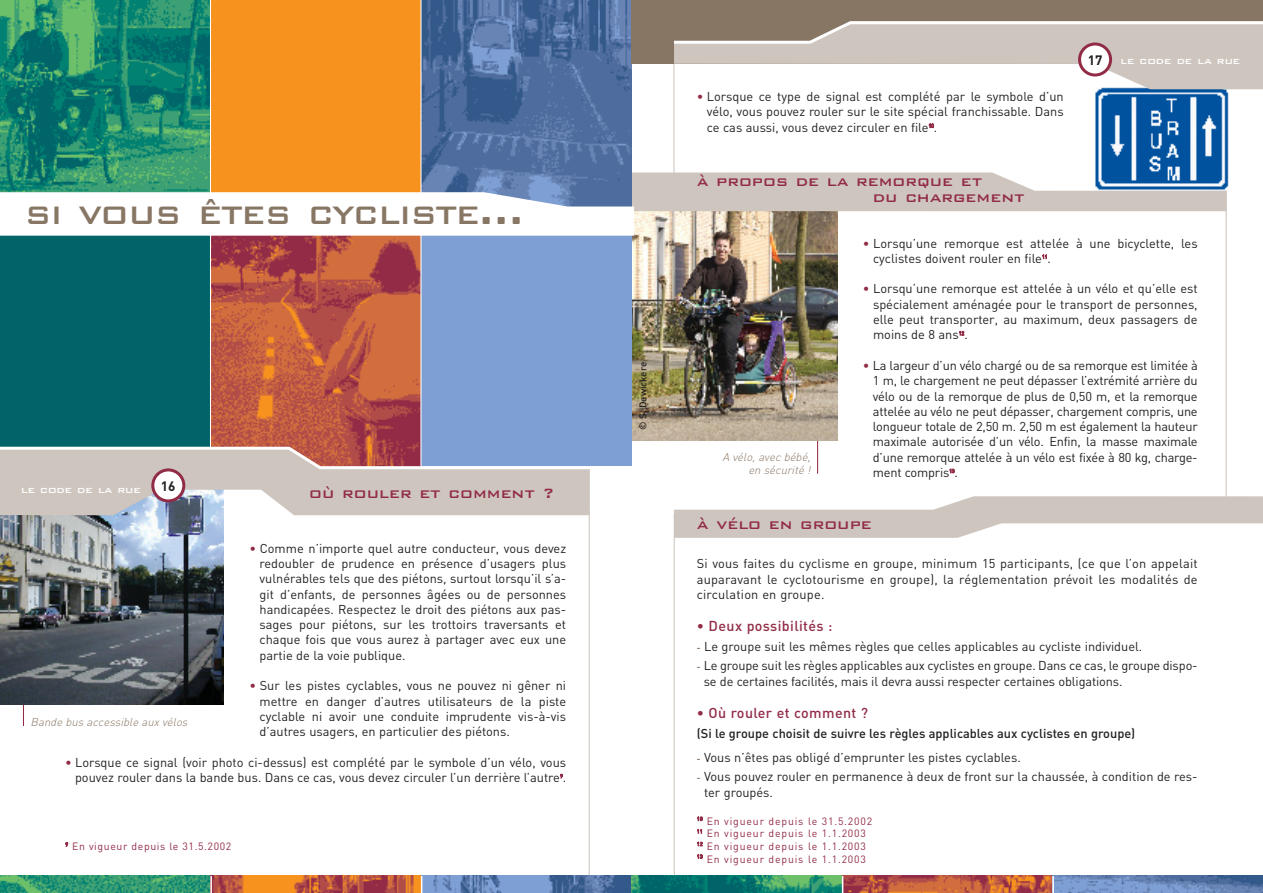
<style>
.page{position:relative;width:1263px;height:893px;background:#fff}
.page>*{position:absolute;margin:0;border:0;box-sizing:border-box;transform-origin:0 0}
.t1{font:500 33.75px "Bank Gothic BT";letter-spacing:-.05em;color:#887665}
.t2{font:500 18px/16.5px "Bank Gothic BT";color:#922c46}
.t3{font:500 14.25px "DIN";letter-spacing:.025em;color:#922c46}
.t4{font:700 13.5px "DIN";color:#231f20}
.t5{font:12.75px/15.3px "DIN";color:#231f20;text-align:justify}
.t6{font:500 12.75px "DIN";color:#231f20}
.t7{font:500 12px "Bank Gothic BT";color:#fff}
.t8{font:italic 300 11.25px/13.5px "DIN";color:#887665;text-align:right}
.t9{font:10.5px/12.6px "DIN";letter-spacing:.08em;color:#922c46}
.t10{font:10.5px "DIN";letter-spacing:.055em;color:#922c46}
.t11{font:500 9.75px "DIN";color:#231f20}
.t12{font:5.25px "DIN";letter-spacing:-.025em;color:#922c46}
.s1{font-size:45px}
.s2{color:#922c46}
.s3{font-weight:700;font-size:9px;color:#887665}
</style>
<div class="page">
<img style="left:1095px;top:89px;width:137px;height:98px">
<hr style="left:674px;top:514px;width:1px;height:372px;background:#cec6be">
<hr style="left:817px;top:434px;width:1px;height:40px;background:#922c46">
<img style="left:631px;top:236px;width:207px;height:204px">
<img style="left:0;top:515px;width:223px;height:190px">
<svg style="left:674px;top:496px;width:589px;height:42px"></svg>
<hr style="left:589px;top:463px;width:1px;height:416px;background:#cec6be">
<hr style="left:673px;top:41px;width:1px;height:139px;background:#cec6be">
<hr style="left:1226px;top:191px;width:1px;height:316px;background:#cec6be">
<img style="left:421px;top:0;width:210px;height:172px">
<img style="left:211px;top:236px;width:209px;height:209px">
<div style="left:0;top:223px;width:210px;height:223px;background:#006469"></div>
<div style="left:421px;top:223px;width:210px;height:243px;background:#7e9fd3"></div>
<img style="left:0;top:0;width:210px;height:172px">
<div style="left:210px;top:0;width:211px;height:223px;background:#f7921e"></div>
<hr style="left:210px;top:0;width:1px;height:473px;background:#fff">
<hr style="left:420px;top:0;width:1px;height:473px;background:#fff">
<svg style="left:0;top:172px;width:1227px;height:64px"></svg>
<svg style="left:23px;top:705px;width:1px;height:21px"></svg>
<div style="left:631px;top:0;width:632px;height:64px;background:#887665"></div>
<svg style="left:0;top:445px;width:632px;height:70px"></svg>
<svg style="left:673px;top:21px;width:590px;height:68px"></svg>
<img style="left:0;top:876px;width:210px;height:17px">
<svg style="left:212px;top:876px;width:209px;height:17px;background:#c86336"></svg>
<svg style="left:422px;top:876px;width:209px;height:17px;background:#6182b5"></svg>
<svg style="left:210px;top:876px;width:2px;height:17px"></svg>
<svg style="left:631px;top:876px;width:211px;height:17px;background:#19826c"></svg>
<svg style="left:843px;top:876px;width:209px;height:17px;background:#be5a3e"></svg>
<svg style="left:1054px;top:876px;width:209px;height:17px;background:#6887b9"></svg>
<svg style="left:1052px;top:876px;width:2px;height:17px"></svg>
<h1 class="t1" style="left:25px;top:193px;width:501px">SI VOUS ÊTES CYCLISTE<span class="s1">…</span></h1>
<p class="t7" style="left:21px;top:482px;width:121px">le code de la rue</p>
<p class="t4" style="left:161px;top:481px;width:16px">16</p>
<h2 class="t2" style="left:309px;top:484px;width:247px">où rouler et comment ?</h2>
<p class="t5" style="left:260px;top:542px;width:308px;text-indent:-10px"><span class="s2">•</span> Comme n’importe quel autre conducteur, vous devez redoubler de prudence en présence d’usagers plus vulnérables tels que des piétons, surtout lorsqu’il s’a&shy;git d’enfants, de personnes âgées ou de personnes handicapées. Respectez le droit des piétons aux pas&shy;sages pour piétons, sur les trottoirs traversants et chaque fois que vous aurez à partager avec eux une partie de la voie publique.</p>
<p class="t5" style="left:260px;top:680px;width:308px;text-indent:-10px"><span class="s2">•</span> Sur les pistes cyclables, vous ne pouvez ni gêner ni mettre en danger d’autres utilisateurs de la piste cyclable ni avoir une conduite imprudente vis-à-vis d’autres usagers, en particulier des piétons.</p>
<p class="t5" style="left:65px;top:756px;width:502px;text-align:right"><span class="s2">•</span> Lorsque ce signal (voir photo ci-dessus) est complété par le symbole d’un vélo, vous pouvez rouler dans la bande bus. Dans ce cas, vous devez circuler l’un derrière l’autre .</p>
<p class="t8" style="left:31px;top:716px;width:161px">Bande bus accessible aux vélos</p>
<p class="t12" style="left:560px;top:774px;width:4px">9</p>
<p class="t10" style="left:65px;top:843px;width:167px"><sup>9</sup> En vigueur depuis le 31.5.2002</p>
<p class="t11" style="left:640px;top:430px;width:69px;rotate:-90deg">© S. Dewickere</p>
<p class="t5" style="left:707px;top:90px;width:358px;text-indent:-10px"><span class="s2">•</span> Lorsque ce type de signal est complété par le symbole d’un vélo, vous pouvez rouler sur le site spécial franchissable. Dans ce cas aussi, vous devez circuler en file .</p>
<p class="t12" style="left:928px;top:124px;width:7px">10</p>
<p class="t4" style="left:1088px;top:55px;width:16px">17</p>
<p class="t7" style="left:1120px;top:53px;width:121px">le code de la rue</p>
<h2 class="t2" style="left:873px;top:171px;width:153px;text-indent:-176px">à propos de la remorque et<br>du chargement</h2>
<p class="t5" style="left:873px;top:237px;width:326px;text-indent:-10px"><span class="s2">•</span> Lorsqu’une remorque est attelée à une bicyclette, les cyclistes doivent rouler en file .</p>
<p class="t12" style="left:1042px;top:255px;width:7px">11</p>
<p class="t5" style="left:873px;top:283px;width:326px;text-indent:-10px"><span class="s2">•</span> Lorsqu’une remorque est attelée à un vélo et qu’elle est spécialement aménagée pour le transport de personnes, elle peut transporter, au maximum, deux passagers de moins de 8 ans .</p>
<p class="t12" style="left:959px;top:331px;width:7px">12</p>
<p class="t5" style="left:873px;top:359px;width:326px;text-indent:-10px"><span class="s2">•</span> La largeur d’un vélo chargé ou de sa remorque est limitée à 1 m, le chargement ne peut dépasser l’extrémité arrière du vélo ou de la remorque de plus de 0,50 m, et la remorque attelée au vélo ne peut dépasser, chargement compris, une longueur totale de 2,50 m. 2,50 m est également la hauteur maximale autorisée d’un vélo. Enfin, la masse maximale d’une remorque attelée à un vélo est fixée à 80 kg, charge&shy;ment compris .</p>
<p class="t8" style="left:722px;top:451px;width:92px">A vélo, avec bébé, en sécurité !</p>
<p class="t12" style="left:949px;top:469px;width:7px">13</p>
<h2 class="t2" style="left:697px;top:515px;width:177px">à vélo en groupe</h2>
<p class="t5" style="left:697px;top:558px;width:502px">Si vous faites du cyclisme en groupe, minimum 15 participants, (ce que l’on appelait auparavant le cyclotourisme en groupe), la réglementation prévoit les modalités de circulation en groupe.</p>
<p class="t3" style="left:697px;top:621px;width:137px">• Deux possibilités :</p>
<p class="t5" style="left:697px;top:640px;width:447px"><span class="s3">-</span> Le groupe suit les mêmes règles que celles applicables au cycliste individuel.</p>
<p class="t5" style="left:704px;top:660px;width:495px;text-indent:-7px"><span class="s3">-</span> Le groupe suit les règles applicables aux cyclistes en groupe. Dans ce cas, le groupe dispo&shy;se de certaines facilités, mais il devra aussi respecter certaines obligations.</p>
<p class="t3" style="left:697px;top:708px;width:173px">• Où rouler et comment ?</p>
<p class="t6" style="left:697px;top:729px;width:440px">(Si le groupe choisit de suivre les règles applicables aux cyclistes en groupe)</p>
<p class="t5" style="left:697px;top:751px;width:325px"><span class="s3">-</span> Vous n’êtes pas obligé d’emprunter les pistes cyclables.</p>
<p class="t5" style="left:704px;top:770px;width:495px;text-indent:-7px"><span class="s3">-</span> Vous pouvez rouler en permanence à deux de front sur la chaussée, à condition de res&shy;ter groupés.</p>
<p class="t9" style="left:697px;top:816px;width:177px"><sup>10</sup> En vigueur depuis le 31.5.2002<br><sup>11</sup> En vigueur depuis le 1.1.2003<br><sup>12</sup> En vigueur depuis le 1.1.2003<br><sup>13</sup> En vigueur depuis le 1.1.2003</p>
</div>
